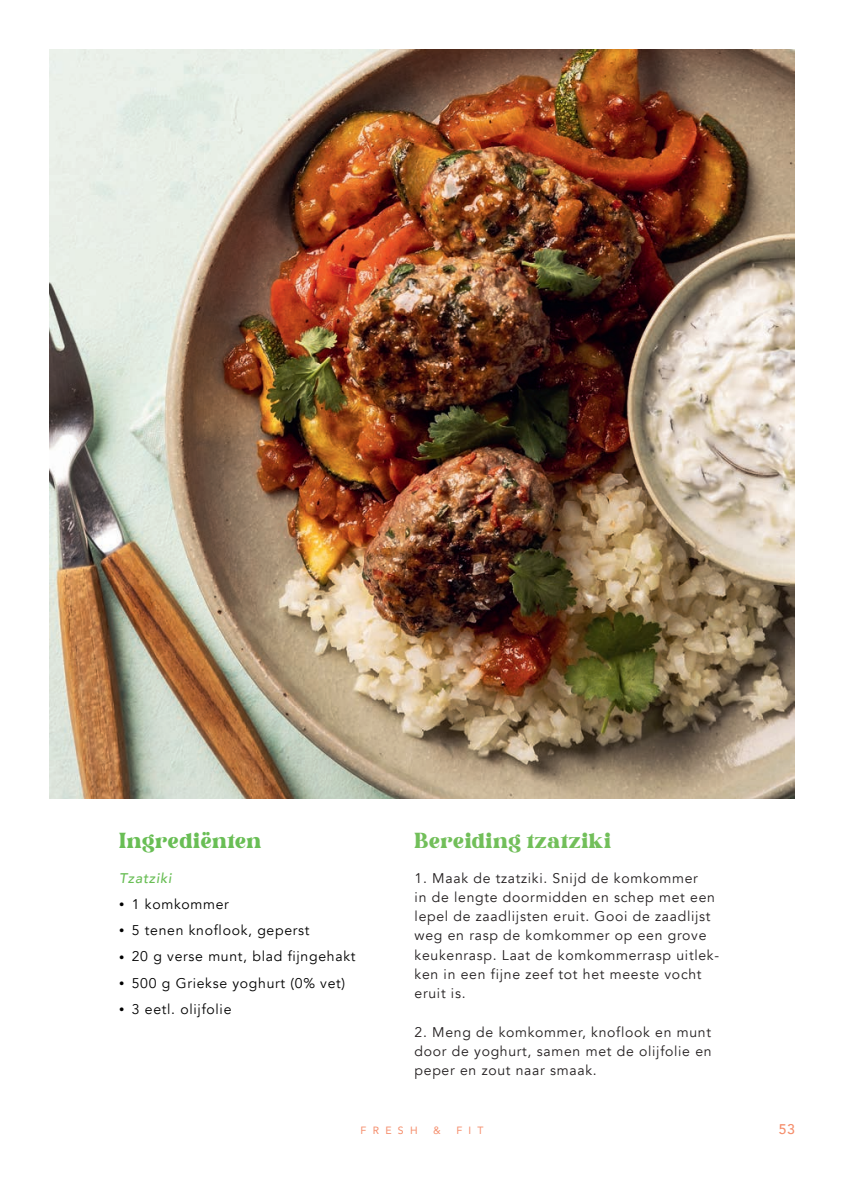
<style>
.page{position:relative;width:846px;height:1192px;background:#fff}
.page>*{position:absolute;margin:0;border:0;box-sizing:border-box;transform-origin:0 0}
.t1{font:17.5px "Hustle Bright";letter-spacing:.04em;color:#72bf5a}
.t2{font:17.5px "Hustle Bright";letter-spacing:.04em;color:#69be55}
.t3{font:14px/19.2px "Avenir";letter-spacing:.05em;color:#231f20}
.t4{font:14px "Avenir";letter-spacing:.05em;color:#000001}
.t5{font:italic 500 14px "Avenir";letter-spacing:.05em;color:#69be55}
.t6{font:500 14px "Avenir";color:#f58d6b}
.t7{font:10.5px "Avenir";letter-spacing:.6em;color:#f58d6b}
.s1{font-size:10.5px}
</style>
<div class="page">
<img style="left:50px;top:50px;width:744px;height:749px">
<p class="t2" style="left:119px;top:827px;width:143px">Ingrediënten</p>
<p class="t5" style="left:119px;top:869px;width:54px">Tzatziki</p>
<p class="t4" style="left:119px;top:896px;width:111px"><span class="s1">•</span> 1 komkommer</p>
<p class="t4" style="left:119px;top:922px;width:192px"><span class="s1">•</span> 5 tenen knoflook, geperst</p>
<p class="t4" style="left:119px;top:948px;width:238px"><span class="s1">•</span> 20 g verse munt, blad fijngehakt</p>
<p class="t4" style="left:119px;top:975px;width:227px"><span class="s1">•</span> 500 g Griekse yoghurt (0% vet)</p>
<p class="t4" style="left:119px;top:1001px;width:114px"><span class="s1">•</span> 3 eetl. olijfolie</p>
<p class="t1" style="left:414px;top:827px;width:198px">Bereiding tzatziki</p>
<p class="t3" style="left:414px;top:869px;width:306px">1. Maak de tzatziki. Snijd de komkommer<br>in de lengte doormidden en schep met een lepel de zaadlijsten eruit. Gooi de zaadlijst weg en rasp de komkommer op een grove keukenrasp. Laat de komkommerrasp uitlek&shy;ken in een fijne zeef tot het meeste vocht eruit is.</p>
<p class="t3" style="left:414px;top:1023px;width:298px;text-align:justify">2. Meng de komkommer, knoflook en munt door de yoghurt, samen met de olijfolie en peper en zout naar smaak.</p>
<p class="t7" style="left:360px;top:1122px;width:59px">FRESH</p>
<p class="t7" style="left:433px;top:1122px;width:9px">&amp;</p>
<p class="t7" style="left:456px;top:1122px;width:29px">FIT</p>
<p class="t6" style="left:778px;top:1117px;width:18px">53</p>
</div>
